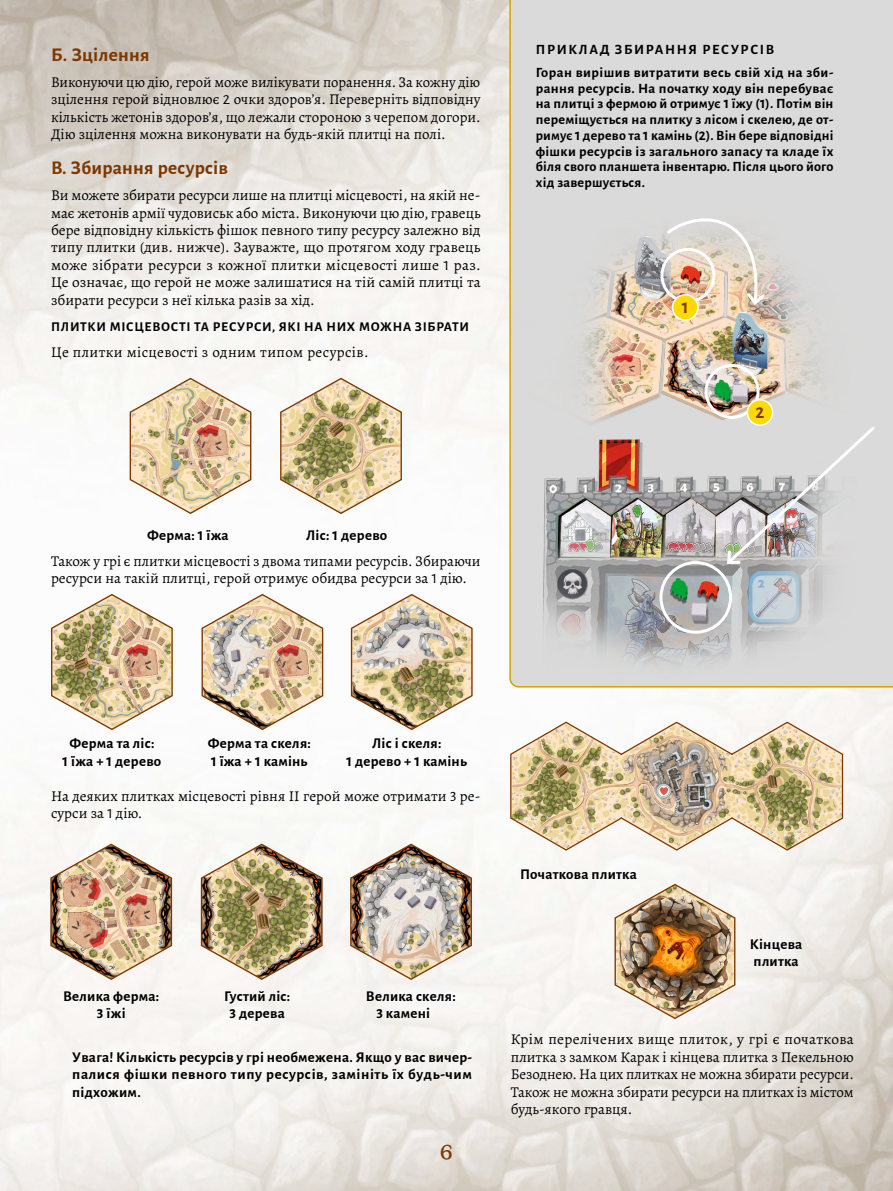
<style>
.page{position:relative;width:893px;height:1191px;background:#fff}
.page>*{position:absolute;margin:0;border:0;box-sizing:border-box;transform-origin:0 0}
.t1{font:21px "Risque";color:#7c3800}
.t2{font:700 19.5px "Alegreya Sans";letter-spacing:.01em;color:#7c3800}
.t3{font:700 18px "Alegreya Sans";color:#7c3800}
.t4{font:15px/17.4px "Alegreya";color:#000;text-align:justify}
.t5{font:700 15px/17.4px "Alegreya Sans";letter-spacing:.02em;color:#000;text-align:center}
.t6{font:15px "Alegreya";letter-spacing:.025em;color:#000}
.t7{font:700 14.25px/15.8px "Alegreya Sans";letter-spacing:.03em;color:#000}
.t8{font:700 13.5px "Alegreya Sans";letter-spacing:.05em;color:#000}
.s1{font-family:"Alegreya Sans"}
</style>
<div class="page">
<img style="left:0;top:0;width:893px;height:1191px">
<div style="left:509px;top:0;width:384px;height:687px;background:#dadada"></div>
<img style="left:129px;top:377px;width:124px;height:138px">
<svg style="left:279px;top:377px;width:124px;height:138px"></svg>
<img style="left:50px;top:593px;width:124px;height:138px">
<img style="left:201px;top:593px;width:123px;height:138px">
<img style="left:350px;top:593px;width:124px;height:138px">
<img style="left:50px;top:843px;width:123px;height:137px">
<img style="left:200px;top:843px;width:124px;height:137px">
<img style="left:349px;top:843px;width:124px;height:137px">
<img style="left:614px;top:883px;width:123px;height:137px">
<img style="left:513px;top:216px;width:344px;height:487px">
<div style="left:705px;top:364px;width:54px;height:55px;border:3px solid #fff;border-radius:50%"></div>
<div style="left:747px;top:400px;width:26px;height:25px;background:#ffda00;border-radius:50%"></div>
<div style="left:747px;top:399px;width:26px;height:27px;border:2px solid #fff;border-radius:50%"></div>
<img style="left:664px;top:207px;width:103px;height:100px">
<div style="left:660px;top:248px;width:55px;height:55px;border:3px solid #fff;border-radius:50%"></div>
<div style="left:673px;top:295px;width:25px;height:25px;background:#ffda00;border-radius:50%"></div>
<div style="left:672px;top:294px;width:27px;height:27px;border:2px solid #fff;border-radius:50%"></div>
<div style="left:659px;top:561px;width:73px;height:72px;border:3px solid #fff;border-radius:50%"></div>
<svg style="left:724px;top:424px;width:153px;height:142px;background:#cccbcb"></svg>
<img style="left:510px;top:722px;width:334px;height:128px">
<h2 class="t2" style="left:51px;top:40px;width:100px">Б. Зцілення</h2>
<p class="t4" style="left:51px;top:73px;width:431px">Виконуючи цю дію, герой може вилікувати поранення. За кожну дію зцілення герой відновлює <span class="s1">2</span> очки здоров’я. Переверніть відповідну кількість жетонів здоров’я, що лежали стороною з черепом догори.<br>Дію зцілення можна виконувати на будь-якій плитці на полі.</p>
<h2 class="t2" style="left:51px;top:153px;width:178px">В. Збирання ресурсів</h2>
<p class="t4" style="left:51px;top:186px;width:431px">Ви можете збирати ресурси лише на плитці місцевості, на якій не&shy;має жетонів армії чудовиськ або міста. Виконуючи цю дію, гравець бере відповідну кількість фішок певного типу ресурсу залежно від типу плитки (див. нижче). Зауважте, що протягом ходу гравець може зібрати ресурси з кожної плитки місцевості лише <span class="s1">1</span> раз.<br>Це означає, що герой не може залишатися на тій самій плитці та збирати ресурси з неї кілька разів за хід.</p>
<p class="t8" style="left:51px;top:316px;width:419px">ПЛИТКИ МІСЦЕВОСТІ ТА РЕСУРСИ, ЯКІ НА НИХ МОЖНА ЗІБРАТИ</p>
<p class="t6" style="left:51px;top:342px;width:319px">Це плитки місцевості з одним типом ресурсів.</p>
<p class="t5" style="left:147px;top:525px;width:83px">Ферма: 1 їжа</p>
<p class="t5" style="left:306px;top:525px;width:83px">Ліс: 1 дерево</p>
<p class="t4" style="left:51px;top:552px;width:431px">Також у грі є плитки місцевості з двома типами ресурсів. Збираючи ресурси на такій плитці, герой отримує обидва ресурси за <span class="s1">1</span> дію.</p>
<p class="t7" style="left:536px;top:37px;width:299px;line-height:22.8px">ПРИКЛАД ЗБИРАННЯ РЕСУРСІВ<br>Горан вирішив витратити весь свій хід на зби-</p>
<p class="t7" style="left:536px;top:79px;width:299px;text-align:justify">рання ресурсів. На початку ходу він перебуває на плитці з фермою й отримує 1 їжу (1). Потім він переміщується на плитку з лісом і скелею, де от&shy;римує 1 дерево та 1 камінь (2). Він бере відповідні фішки ресурсів із загального запасу та кладе їх біля свого планшета інвентарю. Після цього його хід завершується.</p>
<p class="t3" style="left:682px;top:293px;width:8px">1</p>
<p class="t3" style="left:755px;top:398px;width:10px">2</p>
<p class="t5" style="left:63px;top:734px;width:100px">Ферма та ліс:<br>1 їжа + 1 дерево</p>
<p class="t5" style="left:208px;top:734px;width:105px;text-align:left">Ферма та скеля:<br>1 їжа + 1 камінь</p>
<p class="t5" style="left:346px;top:734px;width:122px">Ліс і скеля:<br>1 дерево + 1 камінь</p>
<p class="t4" style="left:51px;top:787px;width:431px">На деяких плитках місцевості рівня ІІ герой може отримати <span class="s1">3</span> ре&shy;сурси за <span class="s1">1</span> дію.</p>
<p class="t5" style="left:63px;top:986px;width:98px">Велика ферма:<br>3 їжі</p>
<p class="t5" style="left:224px;top:986px;width:68px">Густий ліс:<br>3 дерева</p>
<p class="t5" style="left:376px;top:986px;width:81px;text-align:left;text-indent:-10px">Велика скеля:<br>3 камені</p>
<p class="t5" style="left:72px;top:1047px;width:401px;text-align:justify">Увага! Кількість ресурсів у грі необмежена. Якщо у вас вичер&shy;палися фішки певного типу ресурсів, замініть їх будь-чим підхожим.</p>
<h1 class="t1" style="left:440px;top:1139px;width:14px">6</h1>
<p class="t5" style="left:520px;top:864px;width:118px">Початкова плитка</p>
<p class="t5" style="left:750px;top:934px;width:54px;text-align:left">Кінцева плитка</p>
<p class="t4" style="left:511px;top:1030px;width:345px">Крім перелічених вище плиток, у грі є початкова плитка з замком Карак і кінцева плитка з Пекельною Безоднею. На цих плитках не можна збирати ресурси.<br>Також не можна збирати ресурси на плитках із містом будь-якого гравця.</p>
</div>
